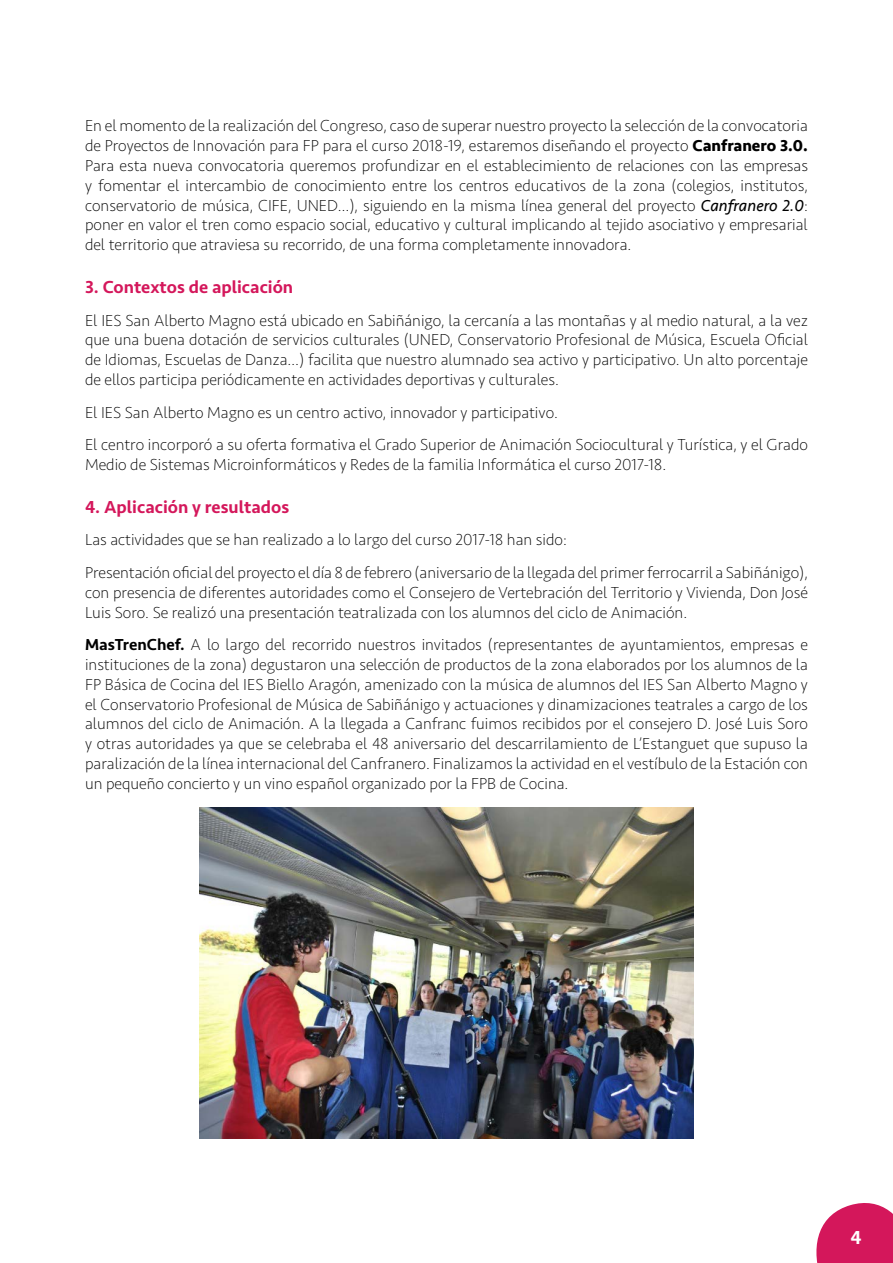
<style>
.page{position:relative;width:893px;height:1263px;background:#fff}
.page>*{position:absolute;margin:0;border:0;box-sizing:border-box;transform-origin:0 0}
.t1{font:500 19.5px "Seravek";color:#fff}
.t2{font:500 18px "Seravek";color:#d4175b}
.t3{font:200 16.5px/19.8px "Seravek";color:#000;text-align:justify}
.s1{font-weight:700}
.s2{font-weight:400;font-style:italic}
.s3{font-weight:500}
</style>
<div class="page">
<svg style="left:816px;top:1203px;width:77px;height:60px;background:#d93570"></svg>
<img style="left:200px;top:807px;width:493px;height:331px">
<p class="t3" style="left:85px;top:116px;width:724px">En el momento de la realización del Congreso, caso de superar nuestro proyecto la selección de la convocatoria de Proyectos de Innovación para FP para el curso 2018-19, estaremos diseñando el proyecto <span class="s1">Canfranero 3.0.<br></span>Para esta nueva convocatoria queremos profundizar en el establecimiento de relaciones con las empresas y fomentar el intercambio de conocimiento entre los centros educativos de la zona (colegios, institutos, conservatorio de música, CIFE, UNED…), siguiendo en la misma línea general del proyecto <span class="s2">Canfranero 2.0</span>: poner en valor el tren como espacio social, educativo y cultural implicando al tejido asociativo y empresarial del territorio que atraviesa su recorrido, de una forma completamente innovadora.</p>
<p class="t2" style="left:85px;top:276px;width:210px">3. Contextos de aplicación</p>
<p class="t3" style="left:85px;top:310px;width:724px">El IES San Alberto Magno está ubicado en Sabiñánigo, la cercanía a las montañas y al medio natural, a la vez que una buena dotación de servicios culturales (UNED, Conservatorio Profesional de Música, Escuela Oficial de Idiomas, Escuelas de Danza…) facilita que nuestro alumnado sea activo y participativo. Un alto porcentaje de ellos participa periódicamente en actividades deportivas y culturales.</p>
<p class="t3" style="left:85px;top:396px;width:724px;line-height:32.5px">El IES San Alberto Magno es un centro activo, innovador y participativo.<br>El centro incorporó a su oferta formativa el Grado Superior de Animación Sociocultural y Turística, y el Grado</p>
<p class="t3" style="left:85px;top:455px;width:583px">Medio de Sistemas Microinformáticos y Redes de la familia Informática el curso 2017-18.</p>
<p class="t2" style="left:85px;top:496px;width:206px">4. Aplicación y resultados</p>
<p class="t3" style="left:85px;top:524px;width:724px;line-height:32.5px">Las actividades que se han realizado a lo largo del curso 2017-18 han sido:<br>Presentación oficial del proyecto el día 8 de febrero (aniversario de la llegada del primer ferrocarril a Sabiñánigo),</p>
<p class="t3" style="left:85px;top:583px;width:724px">con presencia de diferentes autoridades como el Consejero de Vertebración del Territorio y Vivienda, Don José<br>Luis Soro. Se realizó una presentación teatralizada con los alumnos del ciclo de Animación.</p>
<p class="t3" style="left:85px;top:635px;width:724px"><span class="s3">MasTrenChef.</span> A lo largo del recorrido nuestros invitados (representantes de ayuntamientos, empresas e instituciones de la zona) degustaron una selección de productos de la zona elaborados por los alumnos de la FP Básica de Cocina del IES Biello Aragón, amenizado con la música de alumnos del IES San Alberto Magno y el Conservatorio Profesional de Música de Sabiñánigo y actuaciones y dinamizaciones teatrales a cargo de los alumnos del ciclo de Animación. A la llegada a Canfranc fuimos recibidos por el consejero D. José Luis Soro y otras autoridades ya que se celebraba el 48 aniversario del descarrilamiento de L’Estanguet que supuso la paralización de la línea internacional del Canfranero. Finalizamos la actividad en el vestíbulo de la Estación con un pequeño concierto y un vino español organizado por la FPB de Cocina.</p>
<p class="t1" style="left:850px;top:1225px;width:13px">4</p>
</div>
